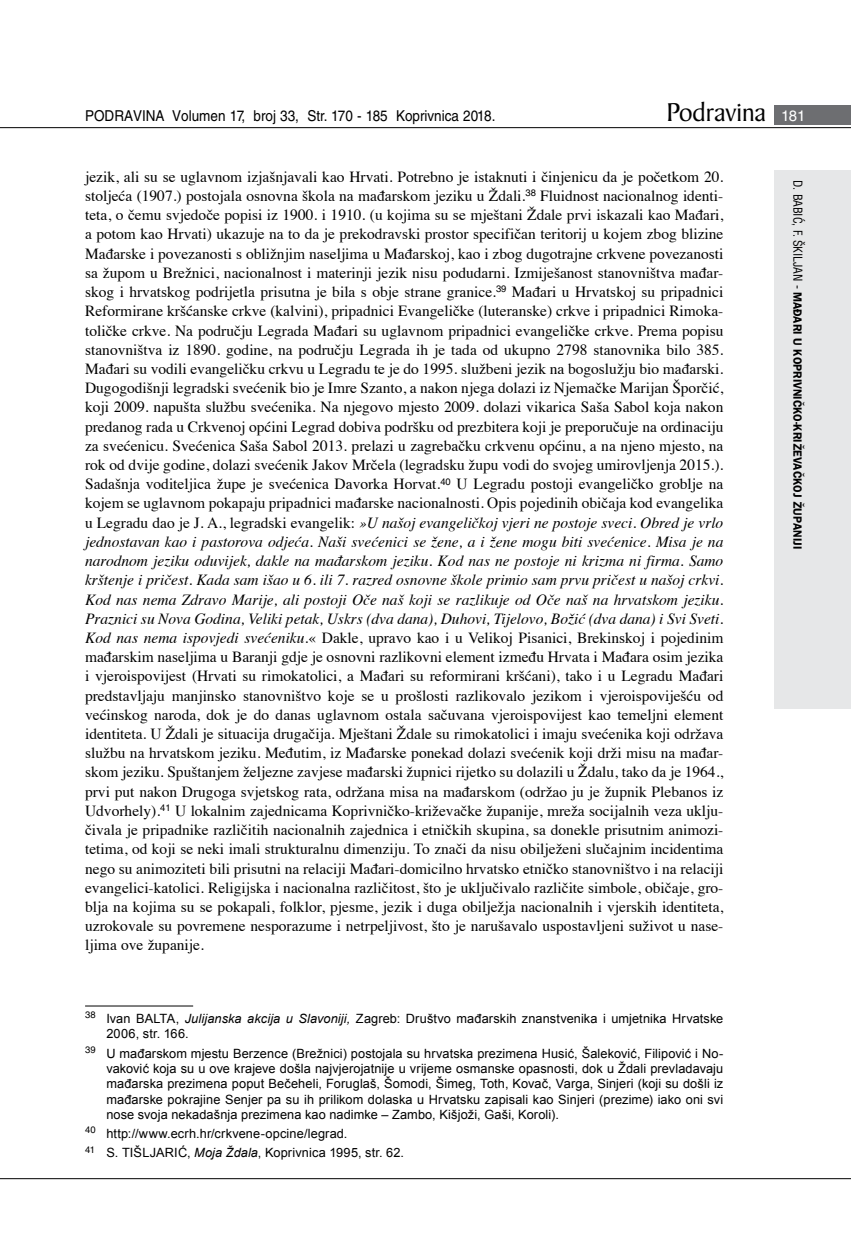
<style>
.page{position:relative;width:851px;height:1234px;background:#fff}
.page>*{position:absolute;margin:0;border:0;box-sizing:border-box;transform-origin:0 0}
.t1{font:27.6px "Baker Signet BT";color:#000}
.t2{font:15.45px/19.2px "Times";color:#000;text-align:justify}
.t3{font:15px "Helvetica LT Skin 29";color:#000;scale:.9 1}
.t4{font:12.75px/15.3px "Arial";letter-spacing:.01em;color:#000}
.t5{font:600 12px "ITC Franklin Gothic Skin 29";letter-spacing:-.005em;color:#000;scale:.95 1}
.s1{font-family:"Helvetica LT Skin 29";font-size:15px;color:#fff}
.s2{font-style:italic}
.s3{font-family:"Helvetica LT Skin 29";font-weight:400;font-stretch:condensed}
</style>
<div class="page">
<div style="left:774px;top:170px;width:76px;height:538px;background:#e6e7e8"></div>
<div style="left:774px;top:105px;width:76px;height:19px;background:#6d6e71"></div>
<hr style="left:0;top:127px;width:850px;height:1px;background:#000">
<hr style="left:0;top:1177px;width:850px;height:1px;background:#000">
<hr style="left:85px;top:1005px;width:108px;height:1px;background:#000">
<p class="t3" style="left:85px;top:107px;width:457px">PODRAVINA Volumen 17, broj 33, Str. 170 - 185 Koprivnica 2018.</p>
<h1 class="t1" style="left:666px;top:95px;width:141px">Podravina <span class="s1">181</span></h1>
<p class="t2" style="left:85px;top:166px;width:639px">jezik, ali su se uglavnom izjašnjavali kao Hrvati. Potrebno je istaknuti i činjenicu da je početkom 20. stoljeća (1907.) postojala osnovna škola na mađarskom jeziku u Ždali.<sup>38</sup> Fluidnost nacionalnog identi&shy;teta, o čemu svjedoče popisi iz 1900. i 1910. (u kojima su se mještani Ždale prvi iskazali kao Mađari, a potom kao Hrvati) ukazuje na to da je prekodravski prostor specifičan teritorij u kojem zbog blizine Mađarske i povezanosti s obližnjim naseljima u Mađarskoj, kao i zbog dugotrajne crkvene povezanosti sa župom u Brežnici, nacionalnost i materinji jezik nisu podudarni. Izmiješanost stanovništva mađar&shy;skog i hrvatskog podrijetla prisutna je bila s obje strane granice.<sup>39</sup> Mađari u Hrvatskoj su pripadnici Reformirane kršćanske crkve (kalvini), pripadnici Evangeličke (luteranske) crkve i pripadnici Rimoka&shy;toličke crkve. Na području Legrada Mađari su uglavnom pripadnici evangeličke crkve. Prema popisu stanovništva iz 1890. godine, na području Legrada ih je tada od ukupno 2798 stanovnika bilo 385.<br>Mađari su vodili evangeličku crkvu u Legradu te je do 1995. službeni jezik na bogoslužju bio mađarski.<br>Dugogodišnji legradski svećenik bio je Imre Szanto, a nakon njega dolazi iz Njemačke Marijan Šporčić, koji 2009. napušta službu svećenika. Na njegovo mjesto 2009. dolazi vikarica Saša Sabol koja nakon predanog rada u Crkvenoj općini Legrad dobiva podršku od prezbitera koji je preporučuje na ordinaciju za svećenicu. Svećenica Saša Sabol 2013. prelazi u zagrebačku crkvenu općinu, a na njeno mjesto, na rok od dvije godine, dolazi svećenik Jakov Mrčela (legradsku župu vodi do svojeg umirovljenja 2015.).<br>Sadašnja voditeljica župe je svećenica Davorka Horvat.<sup>40</sup> U Legradu postoji evangeličko groblje na kojem se uglavnom pokapaju pripadnici mađarske nacionalnosti. Opis pojedinih običaja kod evangelika u Legradu dao je J. A., legradski evangelik: <span class="s2">»U našoj evangeličkoj vjeri ne postoje sveci. Obred je vrlo jednostavan kao i pastorova odjeća. Naši svećenici se žene, a i žene mogu biti svećenice. Misa je na narodnom jeziku oduvijek, dakle na mađarskom jeziku. Kod nas ne postoje ni krizma ni firma. Samo krštenje i pričest. Kada sam išao u 6. ili 7. razred osnovne škole primio sam prvu pričest u našoj crkvi.<br>Kod nas nema Zdravo Marije, ali postoji Oče naš koji se razlikuje od Oče naš na hrvatskom jeziku.<br>Praznici su Nova Godina, Veliki petak, Uskrs (dva dana), Duhovi, Tijelovo, Božić (dva dana) i Svi Sveti.<br>Kod nas nema ispovjedi svećeniku.</span>« Dakle, upravo kao i u Velikoj Pisanici, Brekinskoj i pojedinim mađarskim naseljima u Baranji gdje je osnovni razlikovni element između Hrvata i Mađara osim jezika i vjeroispovijest (Hrvati su rimokatolici, a Mađari su reformirani kršćani), tako i u Legradu Mađari predstavljaju manjinsko stanovništvo koje se u prošlosti razlikovalo jezikom i vjeroispoviješću od većinskog naroda, dok je do danas uglavnom ostala sačuvana vjeroispovijest kao temeljni element identiteta. U Ždali je situacija drugačija. Mještani Ždale su rimokatolici i imaju svećenika koji održava službu na hrvatskom jeziku. Međutim, iz Mađarske ponekad dolazi svećenik koji drži misu na mađar&shy;skom jeziku. Spuštanjem željezne zavjese mađarski župnici rijetko su dolazili u Ždalu, tako da je 1964., prvi put nakon Drugoga svjetskog rata, održana misa na mađarskom (održao ju je župnik Plebanos iz Udvorhely).<sup>41</sup> U lokalnim zajednicama Koprivničko-križevačke županije, mreža socijalnih veza uklju&shy;čivala je pripadnike različitih nacionalnih zajednica i etničkih skupina, sa donekle prisutnim animozi&shy;tetima, od koji se neki imali strukturalnu dimenziju. To znači da nisu obilježeni slučajnim incidentima nego su animoziteti bili prisutni na relaciji Mađari-domicilno hrvatsko etničko stanovništvo i na relaciji evangelici-katolici. Religijska i nacionalna različitost, što je uključivalo različite simbole, običaje, gro&shy;blja na kojima su se pokapali, folklor, pjesme, jezik i duga obilježja nacionalnih i vjerskih identiteta, uzrokovale su povremene nesporazume i netrpeljivost, što je narušavalo uspostavljeni suživot u nase&shy;ljima ove županije.</p>
<p class="t4" style="left:106px;top:1010px;width:618px;text-indent:-21px"><sup>38</sup> Ivan BALTA, <span class="s2">Julijanska akcija u Slavoniji,</span> Zagreb: Društvo mađarskih znanstvenika i umjetnika Hrvatske<br>2006, str. 166.</p>
<p class="t4" style="left:106px;top:1045px;width:618px;text-align:justify;text-indent:-21px"><sup>39</sup> U mađarskom mjestu Berzence (Brežnici) postojala su hrvatska prezimena Husić, Šaleković, Filipović i No&shy;vaković koja su u ove krajeve došla najvjerojatnije u vrijeme osmanske opasnosti, dok u Ždali prevladavaju mađarska prezimena poput Bečeheli, Foruglaš, Šomodi, Šimeg, Toth, Kovač, Varga, Sinjeri (koji su došli iz mađarske pokrajine Senjer pa su ih prilikom dolaska u Hrvatsku zapisali kao Sinjeri (prezime) iako oni svi nose svoja nekadašnja prezimena kao nadimke – Zambo, Kišjoži, Gaši, Koroli).</p>
<p class="t4" style="left:85px;top:1123px;width:320px;line-height:19.2px"><sup>40</sup> http://www.ecrh.hr/crkvene-opcine/legrad.<br><sup>41</sup> S. TIŠLJARIĆ, <span class="s2">Moja Ždala</span>, Koprivnica 1995, str. 62.</p>
<p class="t5" style="left:804px;top:180px;width:389px;rotate:90deg"><span class="s3">D. BABIĆ, F. ŠKILJAN -</span> MAĐARI U KOPRIVNIČKO-KRIŽEVAČKOJ ŽUPANIJI</p>
</div>
